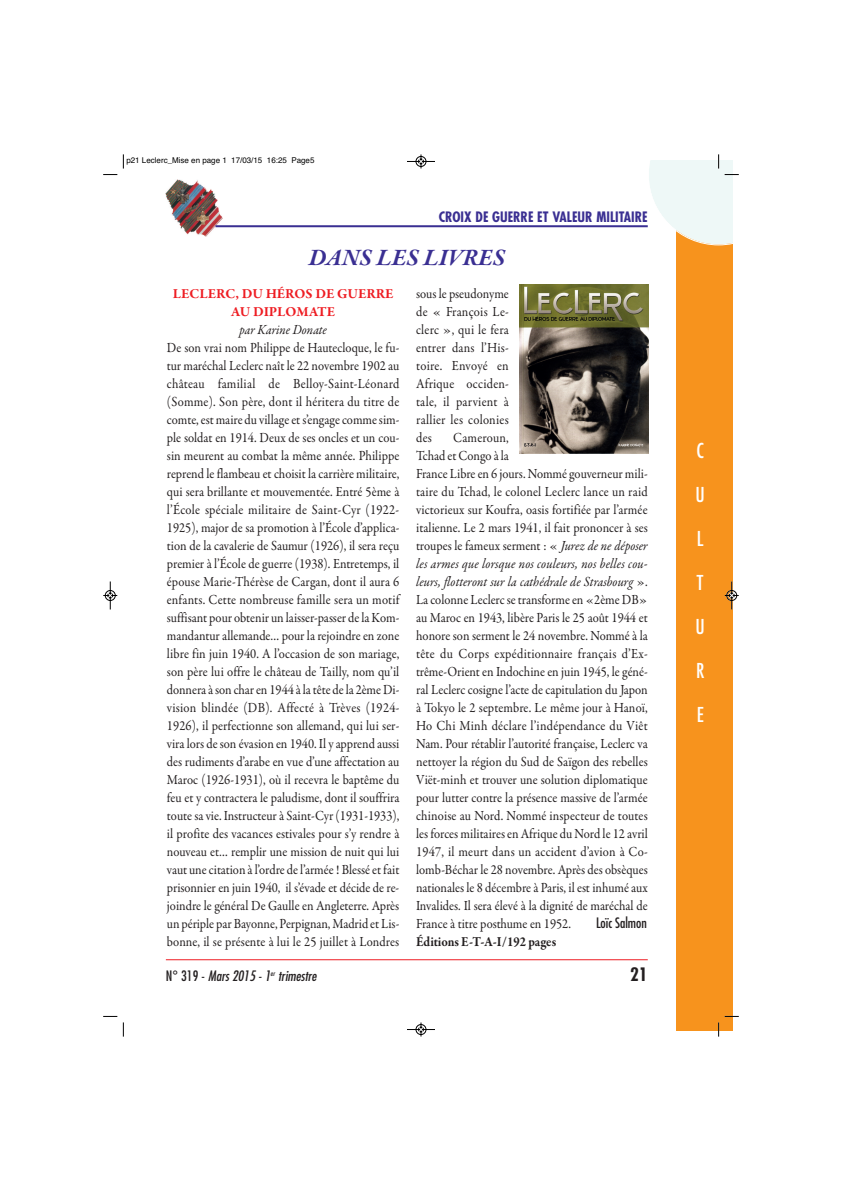
<style>
.page{position:relative;width:842px;height:1191px;background:#fff}
.page>*{position:absolute;margin:0;border:0;box-sizing:border-box;transform-origin:0 0}
.t1{font:italic 700 24px "Garamond Premr Pro";color:#3a2f92}
.t2{font:condensed 20px "Futura";color:#fff}
.t3{font:700 condensed 18px "Futura";color:#231f20}
.t4{font:14px/18px "Garamond Premr Pro";color:#231f20;text-align:justify;scale:.9 1}
.t5{font:700 14px/18px "Garamond Premr Pro";color:#ee1d23;text-align:center}
.t6{font:700 condensed 14px "Futura";color:#3a2f92}
.t7{font:italic condensed 14px "Futura";color:#231f20}
.t8{font:700 14px "Garamond Premr Pro";color:#231f20;scale:.9 1}
.t9{font:italic 14px "Garamond Premr Pro";color:#231f20;scale:.9 1}
.t10{font:condensed 14px "Futura";color:#231f20}
.t11{font:8px "Helvetica";color:#000}
.s1{font-style:italic}
.s2{font-style:normal}
</style>
<div class="page">
<div style="left:676px;top:160px;width:57px;height:871px;background:#f7931d"></div>
<img style="left:166px;top:179px;width:57px;height:57px">
<hr style="left:166px;top:959px;width:482px;height:1px;background:#ee1d23">
<hr style="left:215px;top:225px;width:433px;height:2px;background:#3a2f92">
<img style="left:520px;top:284px;width:128px;height:169px">
<svg style="left:123px;top:154px;width:1px;height:15px"></svg>
<svg style="left:103px;top:174px;width:14px;height:1px"></svg>
<svg style="left:649px;top:154px;width:90px;height:91px"></svg>
<svg style="left:123px;top:1022px;width:1px;height:15px"></svg>
<svg style="left:103px;top:1016px;width:14px;height:1px"></svg>
<svg style="left:718px;top:1022px;width:1px;height:15px"></svg>
<svg style="left:725px;top:1016px;width:14px;height:1px"></svg>
<svg style="left:407px;top:154px;width:28px;height:14px"></svg>
<svg style="left:407px;top:1023px;width:28px;height:14px"></svg>
<svg style="left:103px;top:582px;width:14px;height:28px"></svg>
<svg style="left:725px;top:582px;width:14px;height:28px"></svg>
<p class="t11" style="left:126px;top:156px;width:190px">p21 Leclerc_Mise en page 1 17/03/15 16:25 Page5</p>
<p class="t6" style="left:439px;top:211px;width:211px">CROIX DE GUERRE ET VALEUR MILITAIRE</p>
<h1 class="t1" style="left:309px;top:242px;width:198px">DANS LES LIVRES</h1>
<p class="t5" style="left:173px;top:286px;width:222px">LECLERC, DU HÉROS DE GUERRE<br>AU DIPLOMATE</p>
<p class="t9" style="left:239px;top:324px;width:99px">par Karine Donate</p>
<p class="t4" style="left:167px;top:340px;width:260px">De son vrai nom Philippe de Hautecloque, le fu&shy;tur maréchal Leclerc naît le 22 novembre 1902 au château familial de Belloy-Saint-Léonard (Somme). Son père, dont il héritera du titre de comte, est maire du village et s’engage comme sim&shy;ple soldat en 1914. Deux de ses oncles et un cou&shy;sin meurent au combat la même année. Philippe reprend le flambeau et choisit la carrière militaire, qui sera brillante et mouvementée. Entré 5ème à l’École spéciale militaire de Saint-Cyr (1922- 1925), major de sa promotion à l’École d’applica&shy;tion de la cavalerie de Saumur (1926), il sera reçu premier à l’École de guerre (1938). Entretemps, il épouse Marie-Thérèse de Cargan, dont il aura 6 enfants. Cette nombreuse famille sera un motif suffisant pour obtenir un laisser-passer de la Kom&shy;mandantur allemande… pour la rejoindre en zone libre fin juin 1940. A l’occasion de son mariage, son père lui offre le château de Tailly, nom qu’il donnera à son char en 1944 à la tête de la 2ème Di&shy;vision blindée (DB). Affecté à Trèves (1924- 1926), il perfectionne son allemand, qui lui ser&shy;vira lors de son évasion en 1940. Il y apprend aussi des rudiments d’arabe en vue d’une affectation au Maroc (1926-1931), où il recevra le baptême du feu et y contractera le paludisme, dont il souffrira toute sa vie. Instructeur à Saint-Cyr (1931-1933), il profite des vacances estivales pour s’y rendre à nouveau et… remplir une mission de nuit qui lui vaut une citation à l’ordre de l’armée ! Blessé et fait prisonnier en juin 1940, il s’évade et décide de re&shy;joindre le général De Gaulle en Angleterre. Après un périple par Bayonne, Perpignan, Madrid et Lis&shy;bonne, il se présente à lui le 25 juillet à Londres</p>
<p class="t4" style="left:416px;top:285px;width:105px">sous le pseudonyme de « François Le&shy;clerc », qui le fera entrer dans l’His&shy;toire. Envoyé en Afrique occiden&shy;tale, il parvient à rallier les colonies des</p>
<p class="t4" style="left:416px;top:429px;width:259px;text-align:left;text-indent:37px">Cameroun,<br>Tchad et Congo à la<br>France Libre en 6 jours. Nommé gouverneur mili&shy;taire du Tchad, le colonel Leclerc lance un raid victorieux sur Koufra, oasis fortifiée par l’armée italienne. Le 2 mars 1941, il fait prononcer à ses troupes le fameux serment : « <span class="s1">Jurez de ne déposer les armes que lorsque nos couleurs, nos belles cou&shy;leurs, flotteront sur la cathédrale de Strasbourg</span> ».<br>La colonne Leclerc se transforme en «2ème DB» au Maroc en 1943, libère Paris le 25 août 1944 et honore son serment le 24 novembre. Nommé à la tête du Corps expéditionnaire français d’Ex&shy;trême-Orient en Indochine en juin 1945, le géné&shy;ral Leclerc cosigne l’acte de capitulation du Japon à Tokyo le 2 septembre. Le même jour à Hanoï, Ho Chi Minh déclare l’indépendance du Viêt Nam. Pour rétablir l’autorité française, Leclerc va nettoyer la région du Sud de Saïgon des rebelles Viët-minh et trouver une solution diplomatique pour lutter contre la présence massive de l’armée chinoise au Nord. Nommé inspecteur de toutes les forces militaires en Afrique du Nord le 12 avril 1947, il meurt dans un accident d’avion à Co&shy;lomb-Béchar le 28 novembre. Après des obsèques nationales le 8 décembre à Paris, il est inhumé aux Invalides. Il sera élevé à la dignité de maréchal de France à titre posthume en 1952.</p>
<p class="t10" style="left:596px;top:916px;width:52px">Loïc Salmon</p>
<p class="t8" style="left:416px;top:936px;width:157px">Éditions E-T-A-I/192 pages</p>
<p class="t7" style="left:166px;top:970px;width:155px"><span class="s2">N ° 3 1 9 -</span> Mars2015 -1<sup>er</sup> trimestre</p>
<p class="t3" style="left:630px;top:967px;width:19px">21</p>
<h2 class="t2" style="left:697px;top:442px;width:9px">C</h2>
<h2 class="t2" style="left:696px;top:486px;width:11px">U</h2>
<h2 class="t2" style="left:697px;top:530px;width:8px">L</h2>
<h2 class="t2" style="left:697px;top:574px;width:8px">T</h2>
<h2 class="t2" style="left:696px;top:618px;width:11px">U</h2>
<h2 class="t2" style="left:696px;top:662px;width:10px">R</h2>
<h2 class="t2" style="left:697px;top:706px;width:8px">E</h2>
</div>
